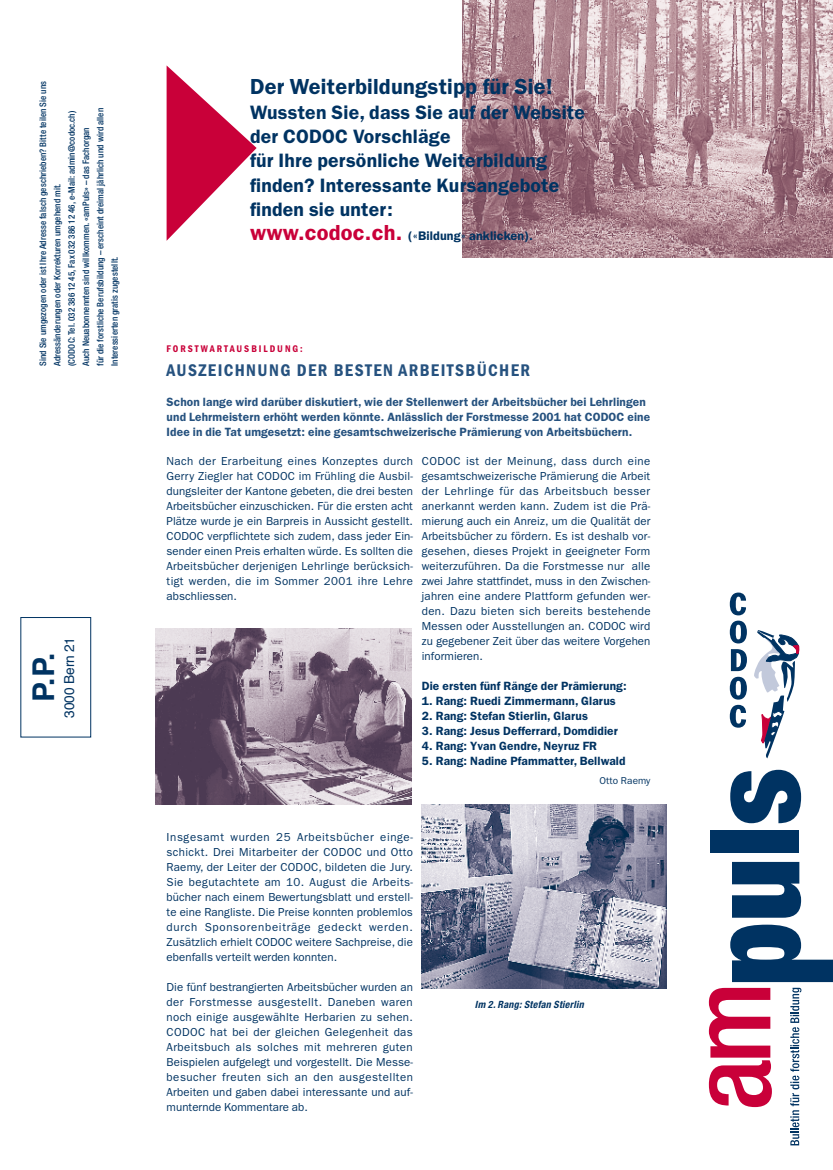
<style>
.page{position:relative;width:833px;height:1170px;background:#fff}
.page>*{position:absolute;margin:0;border:0;box-sizing:border-box;transform-origin:0 0}
.t1{font:700 30px "Helvetica";color:#003362}
.t2{font:600 21.88px "Franklin Gothic LT";letter-spacing:.01em;color:#003362}
.t3{font:600 19.5px/24.2px "Franklin Gothic LT";letter-spacing:.01em;color:#003362}
.t4{font:600 condensed 17.5px "Franklin Gothic LT";letter-spacing:.08em;color:#26527f}
.t5{font:13.75px "Helvetica";color:#003362}
.t6{font:600 12.5px "Franklin Gothic LT";letter-spacing:.01em;color:#003362}
.t7{font:600 12px/15px "Franklin Gothic LT";letter-spacing:.01em;color:#26527f}
.t8{font:600 12px "Franklin Gothic LT";letter-spacing:.01em;color:#003362}
.t9{font:11.62px/15px "Franklin Gothic LT";letter-spacing:.005em;color:#003362;text-align:justify}
.t10{font:italic 700 condensed 10px "Helvetica Neue";letter-spacing:.03em;color:#003362}
.t11{font:600 condensed 10px "Franklin Gothic LT";letter-spacing:.2em;color:#c90039}
.t12{font:10px "Franklin Gothic LT";letter-spacing:.01em;color:#003362}
.t13{font:500 condensed 9px/14.4px "Helvetica Neue";letter-spacing:.01em;color:#003362}
.s1{font-size:21.88px;color:#c90039}
</style>
<div class="page">
<div style="left:20px;top:617px;width:71px;height:120px;border:1px solid #003362"></div>
<svg style="left:167px;top:66px;width:90px;height:175px"></svg>
<img style="left:462px;top:0;width:371px;height:257px">
<img style="left:156px;top:628px;width:255px;height:176px">
<img style="left:422px;top:804px;width:244px;height:184px">
<svg style="left:730px;top:924px;width:103px;height:57px"></svg>
<svg style="left:732px;top:861px;width:69px;height:56px"></svg>
<div style="left:710px;top:830px;width:89px;height:22px;background:#003362"></div>
<svg style="left:730px;top:769px;width:71px;height:54px"></svg>
<svg style="left:709px;top:987px;width:63px;height:119px"></svg>
<svg style="left:790px;top:987px;width:11px;height:158px"></svg>
<svg style="left:754px;top:630px;width:45px;height:128px"></svg>
<svg style="left:730px;top:592px;width:17px;height:51px"></svg>
<svg style="left:730px;top:649px;width:17px;height:78px"></svg>
<p class="t13" style="left:36px;top:366px;width:286px;rotate:-90deg">Sind Sie umgezogen oder ist Ihre Adresse falsch geschrieben? Bitte teilen Sie uns Adressänderungen oder Korrekturen umgehend mit.<br>(CODOC: Tel. 032 386 12 45, Fax 032 386 12 46, e-Mail: admin@codoc.ch)<br>Auch Neuabonnennten sind willkommen. «amPuls» – das Fachorgan<br>für die forstliche Berufsbildung – erscheint dreimal jährlich und wird allen Interessierten gratis zugestellt.</p>
<h1 class="t1" style="left:19px;top:701px;width:50px;rotate:-90deg">P.P.</h1>
<p class="t5" style="left:59px;top:718px;width:83px;rotate:-90deg">3000 Bern 21</p>
<h2 class="t2" style="left:250px;top:74px;width:304px">Der Weiterbildungstipp für Sie!</h2>
<h3 class="t3" style="left:250px;top:100px;width:336px">Wussten Sie, dass Sie auf der Website der CODOC Vorschläge<br>für Ihre persönliche Weiterbildung finden? Interessante Kursangebote finden sie unter:</h3>
<p class="t6" style="left:250px;top:229px;width:284px"><span class="s1">www.codoc.ch.</span> («Bildung» anklicken).</p>
<p class="t11" style="left:167px;top:343px;width:138px">FORSTWARTAUSBILDUNG:</p>
<h3 class="t4" style="left:167px;top:360px;width:365px">AUSZEICHNUNG DER BESTEN ARBEITSBÜCHER</h3>
<p class="t7" style="left:167px;top:394px;width:485px">Schon lange wird darüber diskutiert, wie der Stellenwert der Arbeitsbücher bei Lehrlingen und Lehrmeistern erhöht werden könnte. Anlässlich der Forstmesse 2001 hat CODOC eine<br>Idee in die Tat umgesetzt: eine gesamtschweizerische Prämierung von Arbeitsbüchern.</p>
<p class="t9" style="left:167px;top:454px;width:248px">Nach der Erarbeitung eines Konzeptes durch Gerry Ziegler hat CODOC im Frühling die Ausbil&shy;dungsleiter der Kantone gebeten, die drei besten Arbeitsbücher einzuschicken. Für die ersten acht Plätze wurde je ein Barpreis in Aussicht gestellt.<br>CODOC verpflichtete sich zudem, dass jeder Ein&shy;sender einen Preis erhalten würde. Es sollten die Arbeitsbücher derjenigen Lehrlinge berücksich&shy;tigt werden, die im Sommer 2001 ihre Lehre abschliessen.</p>
<p class="t9" style="left:422px;top:454px;width:230px">CODOC ist der Meinung, dass durch eine gesamtschweizerische Prämierung die Arbeit der Lehrlinge für das Arbeitsbuch besser anerkannt werden kann. Zudem ist die Prä&shy;mierung auch ein Anreiz, um die Qualität der Arbeitsbücher zu fördern. Es ist deshalb vor&shy;gesehen, dieses Projekt in geeigneter Form weiterzuführen. Da die Forstmesse nur alle zwei Jahre stattfindet, muss in den Zwischen&shy;jahren eine andere Plattform gefunden wer&shy;den. Dazu bieten sich bereits bestehende Messen oder Ausstellungen an. CODOC wird zu gegebener Zeit über das weitere Vorgehen informieren.</p>
<p class="t8" style="left:422px;top:679px;width:206px">Die ersten fünf Ränge der Prämierung:</p>
<p class="t8" style="left:422px;top:694px;width:195px">1. Rang: Ruedi Zimmermann, Glarus</p>
<p class="t8" style="left:422px;top:709px;width:168px">2. Rang: Stefan Stierlin, Glarus</p>
<p class="t8" style="left:422px;top:724px;width:197px">3. Rang: Jesus Defferrard, Domdidier</p>
<p class="t8" style="left:422px;top:739px;width:177px">4. Rang: Yvan Gendre, Neyruz FR</p>
<p class="t8" style="left:422px;top:754px;width:205px">5. Rang: Nadine Pfammatter, Bellwald</p>
<p class="t12" style="left:599px;top:775px;width:52px">Otto Raemy</p>
<p class="t9" style="left:167px;top:829px;width:248px">Insgesamt wurden 25 Arbeitsbücher einge&shy;schickt. Drei Mitarbeiter der CODOC und Otto Raemy, der Leiter der CODOC, bildeten die Jury.<br>Sie begutachtete am 10. August die Arbeits&shy;bücher nach einem Bewertungsblatt und erstell&shy;te eine Rangliste. Die Preise konnten problemlos durch Sponsorenbeiträge gedeckt werden.<br>Zusätzlich erhielt CODOC weitere Sachpreise, die ebenfalls verteilt werden konnten.</p>
<p class="t9" style="left:167px;top:979px;width:248px">Die fünf bestrangierten Arbeitsbücher wurden an der Forstmesse ausgestellt. Daneben waren noch einige ausgewählte Herbarien zu sehen.<br>CODOC hat bei der gleichen Gelegenheit das Arbeitsbuch als solches mit mehreren guten Beispielen aufgelegt und vorgestellt. Die Messe&shy;besucher freuten sich an den ausgestellten Arbeiten und gaben dabei interessante und auf&shy;munternde Kommentare ab.</p>
<p class="t10" style="left:475px;top:997px;width:110px">Im 2. Rang: Stefan Stierlin</p>
</div>
